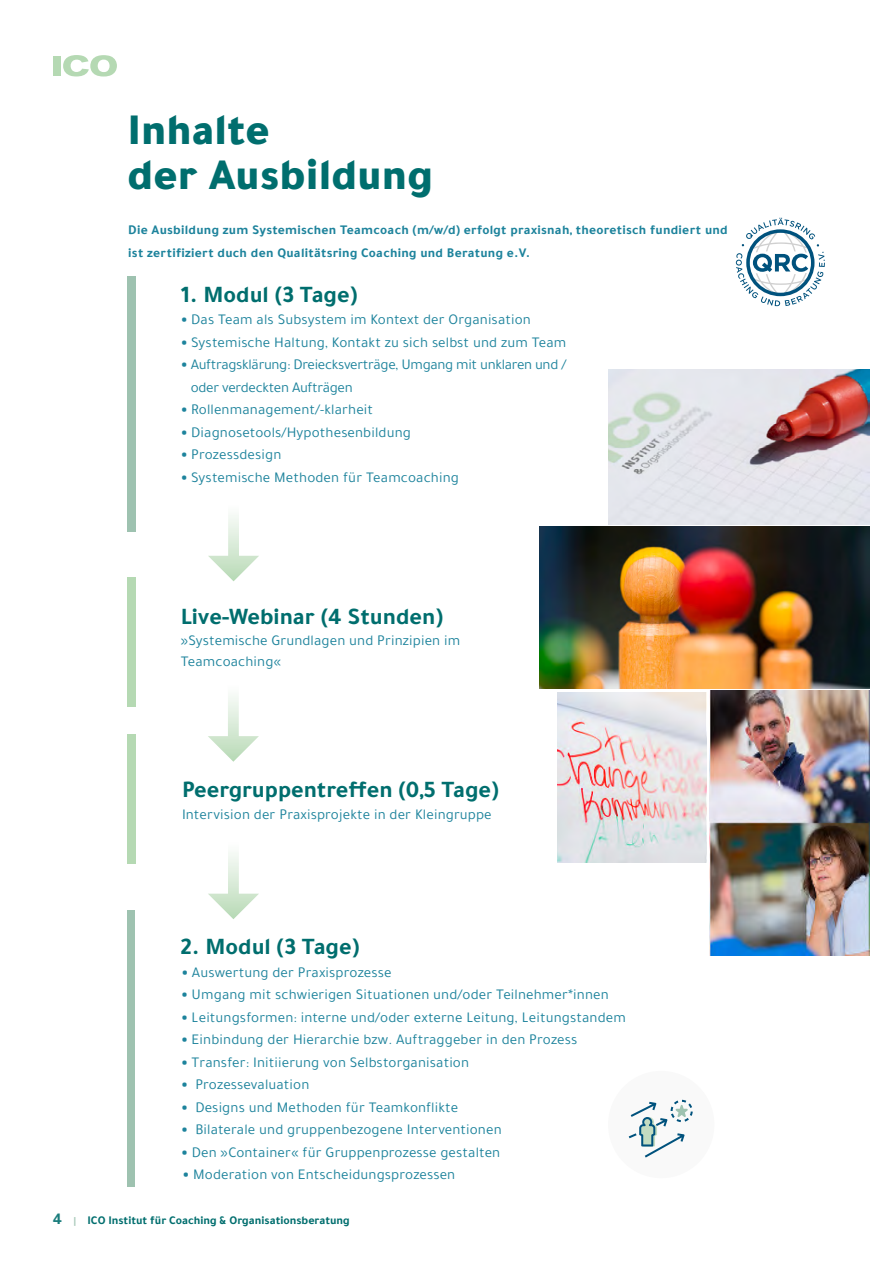
<style>
.page{position:relative;width:893px;height:1263px;background:#fff}
.page>*{position:absolute;margin:0;border:0;box-sizing:border-box;transform-origin:0 0}
.t1{font:900 45px/45px "Tajawal";color:#006e6e}
.t2{font:700 24px "Tajawal";color:#006e6e}
.t3{font:15px/21px "Tajawal";letter-spacing:.01em;color:#1d839c}
.t4{font:15px/22.5px "Tajawal";letter-spacing:-.02em;color:#1d839c}
.t5{font:700 13.5px/22.5px "Tajawal";letter-spacing:.02em;color:#1d839c}
.t6{font:700 12px "Tajawal";color:#006e6e}
.s1{font-weight:900}
.s2{font-size:16.5px;color:#1a7d7c}
.s3{font-size:10.5px;color:#a7c8b8}
</style>
<div class="page">
<div style="left:53px;top:56px;width:7px;height:20px;background:#b5d9b3"></div>
<svg style="left:63px;top:55px;width:54px;height:21px"></svg>
<div style="left:127px;top:910px;width:8px;height:277px;background:#9ec2b0"></div>
<svg style="left:736px;top:218px;width:89px;height:88px"></svg>
<div style="left:127px;top:734px;width:8px;height:129px;background:#b5d9b3"></div>
<div style="left:608px;top:1071px;width:106px;height:107px;background:#f9f9f9;border-radius:50%"></div>
<svg style="left:629px;top:1100px;width:64px;height:57px"></svg>
<img style="left:609px;top:369px;width:260px;height:155px">
<svg style="left:208px;top:696px;width:51px;height:66px"></svg>
<svg style="left:208px;top:853px;width:51px;height:66px"></svg>
<img style="left:709px;top:691px;width:160px;height:265px">
<img style="left:558px;top:692px;width:148px;height:171px">
<svg style="left:208px;top:515px;width:51px;height:66px"></svg>
<div style="left:128px;top:577px;width:8px;height:129px;background:#b5d9b3"></div>
<div style="left:127px;top:277px;width:9px;height:255px;background:#9ec2b0"></div>
<img style="left:540px;top:526px;width:329px;height:162px">
<h1 class="t1" style="left:128px;top:105px;width:307px">Inhalte<br>der Ausbildung</h1>
<p class="t5" style="left:128px;top:218px;width:601px">Die Ausbildung zum Systemischen Teamcoach (m/w/d) erfolgt praxisnah, theoretisch fundiert und ist zertifiziert duch den Qualitätsring Coaching und Beratung e.V.</p>
<h2 class="t2" style="left:181px;top:276px;width:178px">1. Modul (3 Tage)</h2>
<p class="t3" style="left:181px;top:309px;width:351px"><span class="s1">•</span> Das Team als Subsystem im Kontext der Organisation</p>
<p class="t3" style="left:181px;top:331px;width:387px"><span class="s1">•</span> Systemische Haltung, Kontakt zu sich selbst und zum Team</p>
<p class="t4" style="left:191px;top:353px;width:377px;text-indent:-10px"><span class="s1">•</span> Auftragsklärung: Dreiecksverträge, Umgang mit unklaren und / oder verdeckten Aufträgen</p>
<p class="t3" style="left:181px;top:399px;width:194px"><span class="s1">•</span> Rollenmanagement/-klarheit</p>
<p class="t3" style="left:181px;top:421px;width:231px"><span class="s1">•</span> Diagnosetools/Hypothesenbildung</p>
<p class="t3" style="left:181px;top:444px;width:102px"><span class="s1">•</span> Prozessdesign</p>
<p class="t3" style="left:181px;top:466px;width:279px"><span class="s1">•</span> Systemische Methoden für Teamcoaching</p>
<h2 class="t2" style="left:181px;top:598px;width:264px">Live-Webinar (4 Stunden)</h2>
<p class="t3" style="left:181px;top:630px;width:281px">»Systemische Grundlagen und Prinzipien im<br>Teamcoaching«</p>
<h2 class="t2" style="left:182px;top:771px;width:318px">Peergruppentreffen (0,5 Tage)</h2>
<p class="t3" style="left:182px;top:804px;width:311px">Intervision der Praxisprojekte in der Kleingruppe</p>
<h2 class="t2" style="left:181px;top:928px;width:180px">2. Modul (3 Tage)</h2>
<p class="t3" style="left:182px;top:961px;width:211px"><span class="s1">•</span> Auswertung der Praxisprozesse</p>
<p class="t3" style="left:181px;top:984px;width:429px"><span class="s1">•</span> Umgang mit schwierigen Situationen und/oder Teilnehmer*innen</p>
<p class="t3" style="left:181px;top:1006px;width:446px"><span class="s1">•</span> Leitungsformen: interne und/oder externe Leitung, Leitungstandem</p>
<p class="t3" style="left:181px;top:1029px;width:397px"><span class="s1">•</span> Einbindung der Hierarchie bzw. Auftraggeber in den Prozess</p>
<p class="t3" style="left:181px;top:1051px;width:289px"><span class="s1">•</span> Transfer: Initiierung von Selbstorganisation</p>
<p class="t3" style="left:181px;top:1074px;width:129px"><span class="s1">•</span> Prozessevaluation</p>
<p class="t3" style="left:181px;top:1096px;width:278px"><span class="s1">•</span> Designs und Methoden für Teamkonflikte</p>
<p class="t3" style="left:181px;top:1119px;width:322px"><span class="s1">•</span> Bilaterale und gruppenbezogene Interventionen</p>
<p class="t3" style="left:181px;top:1141px;width:320px"><span class="s1">•</span> Den »Container« für Gruppenprozesse gestalten</p>
<p class="t3" style="left:183px;top:1164px;width:274px"><span class="s1">•</span> Moderation von Entscheidungsprozessen</p>
<p class="t6" style="left:53px;top:1211px;width:299px"><span class="s2">4</span> <span class="s3">|</span> ICO Institut für Coaching &amp; Organisationsberatung</p>
</div>
